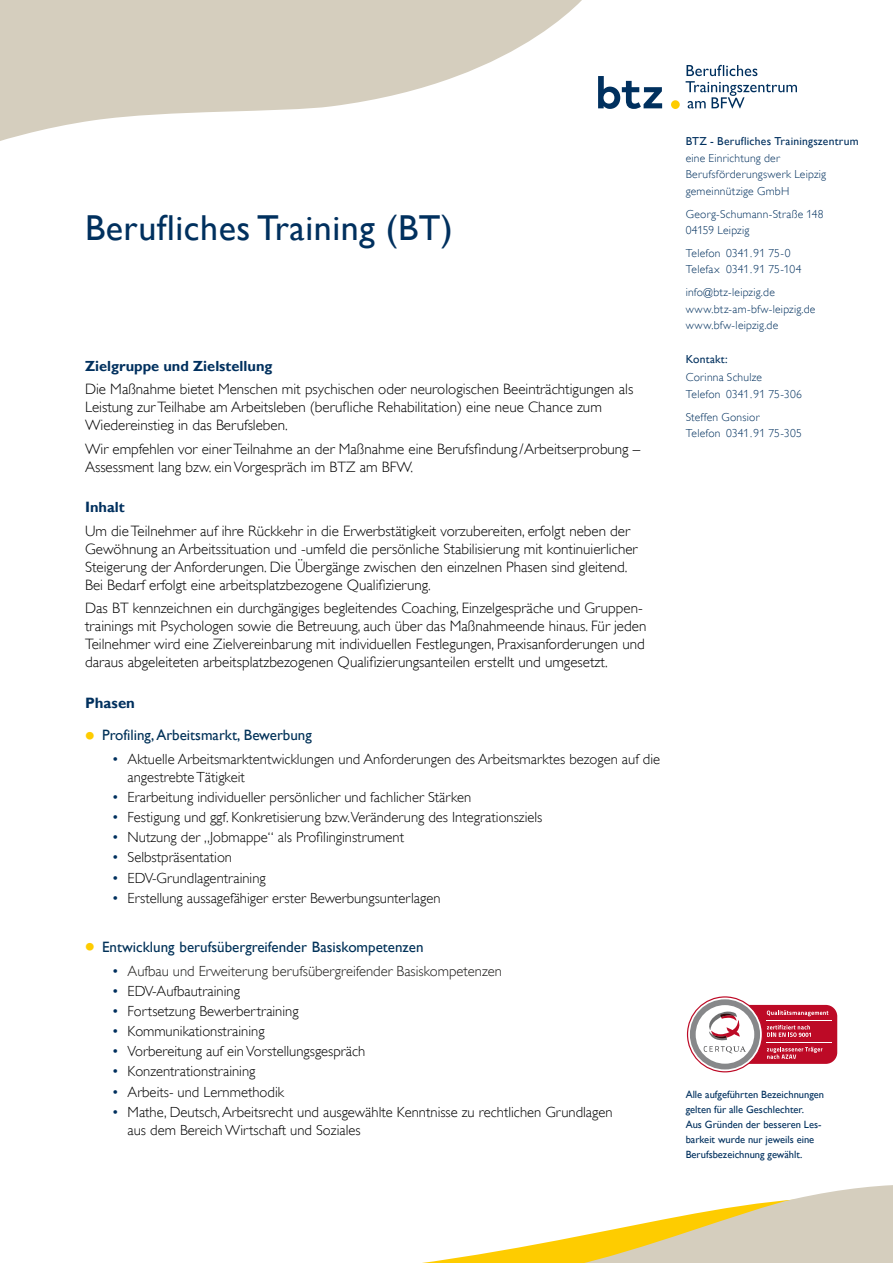
<style>
.page{position:relative;width:893px;height:1263px;background:#fff}
.page>*{position:absolute;margin:0;border:0;box-sizing:border-box;transform-origin:0 0}
.t1{font:36px "Gill Sans Alt One WGL";letter-spacing:.015em;color:#00305e}
.t2{font:15px/18px "Gill Sans Alt One WGL Light";color:#000}
.t3{font:15px "Gill Sans Alt One WGL";color:#003158}
.t4{font:700 15px "Gill Sans Alt One WGL";color:#00305e}
.t5{font:14.7px/18px "Gill Sans Alt One WGL Light";color:#000}
.t6{font:14.7px "Gill Sans Alt One WGL Light";color:#1c1b19}
.t7{font:700 14.7px "Gill Sans Alt One WGL";color:#00305e}
.t8{font:11.55px/16.5px "Gill Sans Alt One WGL Light";letter-spacing:.02em;color:#00305e}
.t9{font:11.55px "Gill Sans Alt One WGL";letter-spacing:.02em;color:#00305e}
.t10{font:10.5px/15px "Gill Sans Alt One WGL";color:#00305e}
.s1{font-size:15px}
.s2{font-weight:700;font-size:27px;color:#fecc00}
.s3{font-family:"Gill Sans Alt One WGL";color:#00305e}
</style>
<div class="page">
<svg style="left:0;top:0;width:582px;height:141px;fill:#d5cebe"></svg>
<svg style="left:422px;top:1185px;width:471px;height:78px"></svg>
<svg style="left:686px;top:65px;width:111px;height:43px"></svg>
<div style="left:671px;top:100px;width:9px;height:9px;background:#fecc00;border-radius:50%"></div>
<svg style="left:598px;top:76px;width:64px;height:33px"></svg>
<div style="left:701px;top:1005px;width:136px;height:59px;background:#bd0a26;border-radius:11px"></div>
<hr style="left:767px;top:1042px;width:65px;height:1px;background:#fff">
<hr style="left:767px;top:1020px;width:65px;height:1px;background:#fff">
<svg style="left:687px;top:996px;width:141px;height:76px"></svg>
<h1 class="t1" style="left:85px;top:203px;width:369px">Berufliches Training (BT)</h1>
<p class="t7" style="left:85px;top:356px;width:189px">Zielgruppe und Zielstellung</p>
<p class="t2" style="left:85px;top:380px;width:550px">Die Maßnahme bietet Menschen mit psychischen oder neurologischen Beeinträchtigungen als<br>Leistung zur Teilhabe am Arbeitsleben (berufliche Rehabilitation) eine neue Chance zum<br>Wiedereinstieg in das Berufsleben.</p>
<p class="t2" style="left:85px;top:440px;width:557px">Wir empfehlen vor einer Teilnahme an der Maßnahme eine Berufsfindung /Arbeitserprobung –<br>Assessment lang bzw. ein Vorgespräch im BTZ am BFW.</p>
<p class="t7" style="left:85px;top:497px;width:41px"><span class="s1">I</span>nhalt</p>
<p class="t2" style="left:85px;top:522px;width:554px">Um die Teilnehmer auf ihre Rückkehr in die Erwerbstätigkeit vorzubereiten, erfolgt neben der Gewöhnung an Arbeitssituation und -umfeld die persönliche Stabilisierung mit kontinuierlicher Steigerung der Anforderungen. Die Übergänge zwischen den einzelnen Phasen sind gleitend.<br>Bei Bedarf erfolgt eine arbeitsplatzbezogene Qualifizierung.</p>
<p class="t2" style="left:85px;top:599px;width:563px">Das BT kennzeichnen ein durchgängiges begleitendes Coaching, Einzelgespräche und Gruppen&shy;trainings mit Psychologen sowie die Betreuung, auch über das Maßnahmeende hinaus. Für jeden Teilnehmer wird eine Zielvereinbarung mit individuellen Festlegungen, Praxisanforderungen und daraus abgeleiteten arbeitsplatzbezogenen Qualifizierungsanteilen erstellt und umgesetzt.</p>
<p class="t4" style="left:85px;top:692px;width:51px">Phasen</p>
<p class="t3" style="left:85px;top:725px;width:228px"><span class="s2">•</span> Profiling, Arbeitsmarkt, Bewerbung</p>
<p class="t5" style="left:128px;top:750px;width:534px;text-indent:-15px"><span class="s3">•</span> Aktuelle Arbeitsmarktentwicklungen und Anforderungen des Arbeitsmarktes bezogen auf die angestrebte Tätigkeit</p>
<p class="t5" style="left:113px;top:788px;width:360px"><span class="s3">•</span> Erarbeitung individueller persönlicher und fachlicher Stärken</p>
<p class="t5" style="left:113px;top:808px;width:431px"><span class="s3">•</span> Festigung und ggf. Konkretisierung bzw.Veränderung des Integrationsziels</p>
<p class="t5" style="left:113px;top:828px;width:293px"><span class="s3">•</span> Nutzung der „Jobmappe“ als Profilinginstrument</p>
<p class="t5" style="left:113px;top:848px;width:121px"><span class="s3">•</span> Selbstpräsentation</p>
<p class="t5" style="left:113px;top:869px;width:155px"><span class="s3">•</span> EDV-Grundlagentraining</p>
<p class="t5" style="left:113px;top:889px;width:329px"><span class="s3">•</span> Erstellung aussagefähiger erster Bewerbungsunterlagen</p>
<p class="t3" style="left:85px;top:936px;width:340px"><span class="s2">•</span> Entwicklung berufsübergreifender Basiskompetenzen</p>
<p class="t6" style="left:113px;top:961px;width:391px"><span class="s3">•</span> Aufbau und Erweiterung berufsübergreifender Basiskompetenzen</p>
<p class="t5" style="left:113px;top:982px;width:129px"><span class="s3">•</span> EDV-Aufbautraining</p>
<p class="t5" style="left:113px;top:1002px;width:187px"><span class="s3">•</span> Fortsetzung Bewerbertraining</p>
<p class="t5" style="left:113px;top:1022px;width:153px"><span class="s3">•</span> Kommunikationstraining</p>
<p class="t5" style="left:113px;top:1042px;width:254px"><span class="s3">•</span> Vorbereitung auf ein Vorstellungsgespräch</p>
<p class="t5" style="left:113px;top:1062px;width:144px"><span class="s3">•</span> Konzentrationstraining</p>
<p class="t5" style="left:113px;top:1083px;width:173px"><span class="s3">•</span> Arbeits- und Lernmethodik</p>
<p class="t5" style="left:128px;top:1103px;width:486px;text-indent:-15px"><span class="s3">•</span> Mathe, Deutsch, Arbeitsrecht und ausgewählte Kenntnisse zu rechtlichen Grundlagen aus dem Bereich Wirtschaft und Soziales</p>
<p class="t9" style="left:686px;top:133px;width:174px">BTZ - Berufliches Trainingszentrum</p>
<p class="t8" style="left:686px;top:150px;width:142px">eine Einrichtung der<br>Berufsförderungswerk Leipzig gemeinnützige GmbH</p>
<p class="t8" style="left:686px;top:205px;width:140px">Georg-Schumann-Straße 148<br>04159 Leipzig</p>
<p class="t8" style="left:686px;top:245px;width:117px">Telefon 0341.91 75-0<br>Telefax 0341.91 75-104</p>
<p class="t8" style="left:686px;top:284px;width:131px">info@btz-leipzig.de www.btz-am-bfw-leipzig.de www.bfw-leipzig.de</p>
<p class="t9" style="left:686px;top:351px;width:44px">Kontakt:</p>
<p class="t8" style="left:686px;top:369px;width:118px">Corinna Schulze<br>Telefon 0341.91 75-306</p>
<p class="t8" style="left:686px;top:409px;width:118px">Steffen Gonsior<br>Telefon 0341.91 75-305</p>
<p class="t10" style="left:686px;top:1087px;width:140px">Alle aufgeführten Bezeichnungen gelten für alle Geschlechter.<br>Aus Gründen der besseren Les&shy;barkeit wurde nur jeweils eine<br>Berufsbezeichnung gewählt.</p>
</div>
